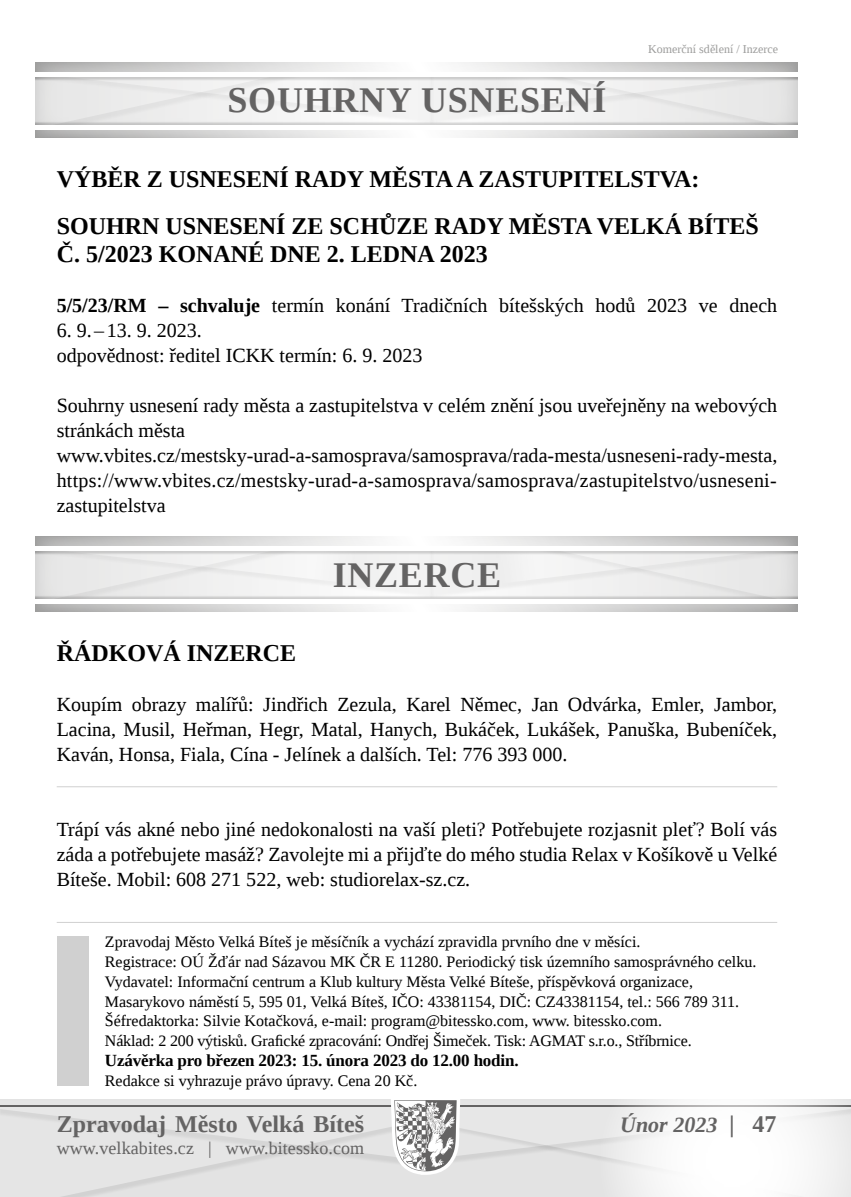
<style>
.page{position:relative;width:851px;height:1197px;background:#fff}
.page>*{position:absolute;margin:0;border:0;box-sizing:border-box;transform-origin:0 0}
.t1{font:700 36px "Liberation Serif";letter-spacing:.02em;color:#646363}
.t2{font:700 24px/46.8px "Liberation Serif";color:#000}
.t3{font:700 24px "Liberation Serif";color:#646363}
.t4{font:italic 700 22px "Liberation Serif";color:#646363}
.t5{font:20px/25px "Liberation Serif";color:#000}
.t6{font:18px "Liberation Serif";letter-spacing:.005em;color:#646363}
.t7{font:700 17px "Liberation Serif";letter-spacing:-.01em;color:#000}
.t8{font:16px/19.8px "Liberation Serif";color:#000}
.t9{font:12px "Liberation Serif";color:#9d9d9c}
.s1{font-weight:700}
.s2{font-size:24px}
.s3{font-style:normal;font-size:24px}
</style>
<div class="page">
<svg style="left:0;top:1099px;width:598px;height:97px;background:#ddd"></svg>
<svg style="left:598px;top:1099px;width:252px;height:97px"></svg>
<svg style="left:35px;top:62px;width:761px;height:75px;fill:#eee"></svg>
<svg style="left:35px;top:536px;width:761px;height:75px;fill:#eee"></svg>
<div style="left:57px;top:935px;width:31px;height:150px;background:#d0d0d0"></div>
<hr style="left:57px;top:921px;width:720px;height:1px;background:#d0d0d0">
<hr style="left:57px;top:786px;width:720px;height:1px;background:#d0d0d0">
<h1 class="t1" style="left:227px;top:76px;width:380px">SOUHRNY USNESENÍ</h1>
<p class="t9" style="left:648px;top:41px;width:131px">Komerční sdělení / Inzerce</p>
<p class="t2" style="left:57px;top:155px;width:703px">VÝBĚR Z USNESENÍ RADY MĚSTA A ZASTUPITELSTVA:<br>SOUHRN USNESENÍ ZE SCHŮZE RADY MĚSTA VELKÁ BÍTEŠ</p>
<p class="t2" style="left:57px;top:230px;width:432px">Č. 5/2023 KONANÉ DNE 2. LEDNA 2023</p>
<p class="t5" style="left:57px;top:293px;width:721px"><span class="s1">5/5/23/RM – schvaluje</span> termín konání Tradičních bítešských hodů 2023 ve dnech</p>
<p class="t5" style="left:57px;top:317px;width:367px">6. 9. –13. 9. 2023.<br>odpovědnost: ředitel ICKK termín: 6. 9. 2023</p>
<p class="t5" style="left:57px;top:392px;width:722px">Souhrny usnesení rady města a zastupitelstva v celém znění jsou uveřejněny na webových stránkách města www.vbites.cz/mestsky-urad-a-samosprava/samosprava/rada-mesta/usneseni-rady-mesta, https://www.vbites.cz/mestsky-urad-a-samosprava/samosprava/zastupitelstvo/usneseni&shy;zastupitelstva</p>
<h1 class="t1" style="left:333px;top:550px;width:170px">INZERCE</h1>
<p class="t2" style="left:57px;top:629px;width:241px">ŘÁDKOVÁ INZERCE</p>
<p class="t5" style="left:57px;top:692px;width:722px;text-align:justify">Koupím obrazy malířů: Jindřich Zezula, Karel Němec, Jan Odvárka, Emler, Jambor, Lacina, Musil, Heřman, Hegr, Matal, Hanych, Bukáček, Lukášek, Panuška, Bubeníček, Kaván, Honsa, Fiala, Cína - Jelínek a dalších. Tel: 776 393 000.</p>
<p class="t5" style="left:57px;top:816px;width:721px;text-align:justify">Trápí vás akné nebo jiné nedokonalosti na vaší pleti? Potřebujete rozjasnit pleť? Bolí vás záda a potřebujete masáž? Zavolejte mi a přijďte do mého studia Relax v Košíkově u Velké Bíteše. Mobil: 608 271 522, web: studiorelax-sz.cz.</p>
<p class="t8" style="left:105px;top:931px;width:652px">Zpravodaj Město Velká Bíteš je měsíčník a vychází zpravidla prvního dne v měsíci.<br>Registrace: OÚ Žďár nad Sázavou MK ČR E 11280. Periodický tisk územního samosprávného celku.<br>Vydavatel: Informační centrum a Klub kultury Města Velké Bíteše, příspěvková organizace, Masarykovo náměstí 5, 595 01, Velká Bíteš, IČO: 43381154, DIČ: CZ43381154, tel.: 566 789 311.<br>Šéfredaktorka: Silvie Kotačková, e-mail: program@bitessko.com, www. bitessko.com.<br>Náklad: 2 200 výtisků. Grafické zpracování: Ondřej Šimeček. Tisk: AGMAT s.r.o., Stříbrnice.</p>
<p class="t7" style="left:105px;top:1048px;width:415px">Uzávěrka pro březen 2023: 15. února 2023 do 12.00 hodin.</p>
<p class="t8" style="left:105px;top:1070px;width:314px">Redakce si vyhrazuje právo úpravy. Cena 20 Kč.</p>
<p class="t3" style="left:57px;top:1107px;width:309px">Zpravodaj Město Velká Bíteš</p>
<p class="t6" style="left:57px;top:1135px;width:309px">www.velkabites.cz | www.bitessko.com</p>
<p class="t4" style="left:620px;top:1110px;width:158px">Únor 2023 <span class="s2">|</span> <span class="s3">47</span></p>
</div>
